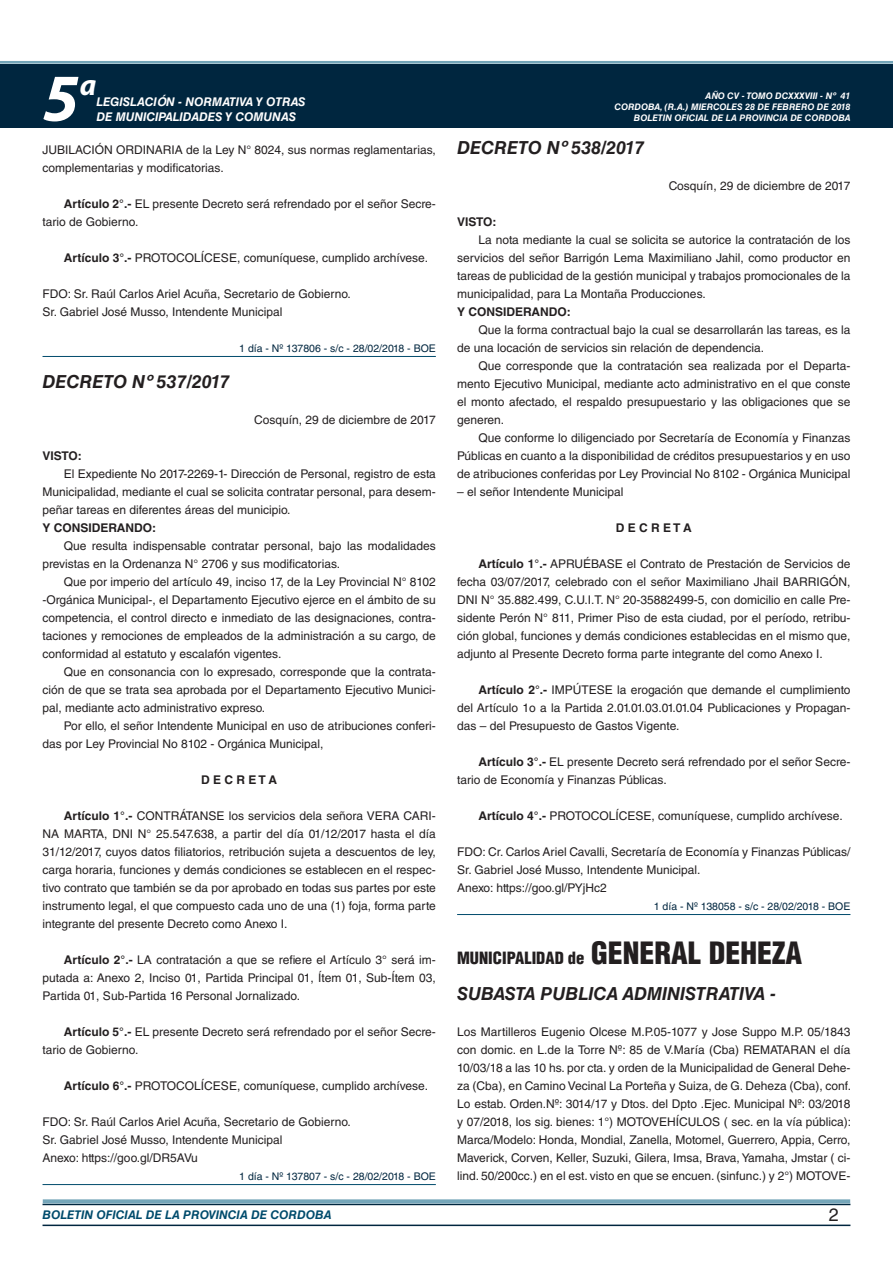
<style>
.page{position:relative;width:893px;height:1263px;background:#fff}
.page>*{position:absolute;margin:0;border:0;box-sizing:border-box;transform-origin:0 0}
.t1{font:italic 700 67.5px "Myriad Pro";color:#fff}
.TEXTO_BASE{font:900 condensed 30px "Helvetica LT Std";color:#231f20}
.t2{font:italic 700 30px "Myriad Pro";color:#fff}
.DOC__N{font:italic 700 18px "Helvetica LT Std";color:#231f20}
.t3{font:18px "Helvetica LT Std";color:#231f20}
.TEXTO_BASE-2{font:900 condensed 16.5px "Helvetica LT Std";color:#231f20}
.TEXTO_BASE-3{font:12px/18px "Helvetica LT Std";color:#231f20;text-align:justify}
.FECHA{font:12px "Helvetica LT Std";color:#231f20}
.t4{font:italic 700 12px "Helvetica LT Std";color:#fff}
.TEXTO_BASE-4{font:700 12px "Helvetica LT Std";color:#231f20}
.t5{font:italic 700 12px "Helvetica LT Std";color:#004b6c}
.RESUELVE{font:700 12px "Helvetica LT Std";color:#231f20}
.FECHA_DE_PUBLICACIÓN{font:10.5px "Helvetica LT Std";color:#00263f}
.t6{font:italic 700 9px/10.8px "Helvetica LT Std";color:#fff;text-align:right}
.s1{font-weight:700}
</style>
<div class="page">
<div style="left:0;top:61px;width:893px;height:6px;background:#fff;opacity:.75"></div>
<div style="left:0;top:64px;width:893px;height:64px;background:#00263f"></div>
<hr style="left:43px;top:1224px;width:807px;height:2px;background:#00263f">
<div style="left:42px;top:1198px;width:809px;height:8px;background:#fff;opacity:.75"></div>
<hr style="left:43px;top:356px;width:393px;height:1px;background:#004b6c">
<hr style="left:43px;top:1184px;width:393px;height:1px;background:#004b6c">
<hr style="left:457px;top:914px;width:393px;height:1px;background:#004b6c">
<h1 class="t1" style="left:43px;top:54px;width:38px">5</h1>
<h2 class="t2" style="left:80px;top:66px;width:18px">a</h2>
<p class="t4" style="left:96px;top:95px;width:211px">LEGISLACIÓN - NORMATIVA Y OTRAS</p>
<p class="t4" style="left:96px;top:109px;width:201px">DE MUNICIPALIDADES Y COMUNAS</p>
<p class="TEXTO_BASE-3" style="left:43px;top:141px;width:395px">JUBILACIÓN ORDINARIA de la Ley N° 8024, sus normas reglamentarias, complementarias y modificatorias.</p>
<p class="TEXTO_BASE-3" style="left:43px;top:195px;width:395px;text-indent:21px"><span class="s1">Artículo 2°.-</span> EL presente Decreto será refrendado por el señor Secre&shy;tario de Gobierno.</p>
<p class="TEXTO_BASE-3" style="left:64px;top:249px;width:366px"><span class="s1">Artículo 3°.-</span> PROTOCOLÍCESE, comuníquese, cumplido archívese.</p>
<p class="TEXTO_BASE-3" style="left:43px;top:285px;width:310px">FDO: Sr. Raúl Carlos Ariel Acuña, Secretario de Gobierno.</p>
<p class="TEXTO_BASE-3" style="left:43px;top:303px;width:241px">Sr. Gabriel José Musso, Intendente Municipal</p>
<p class="FECHA_DE_PUBLICACIÓN" style="left:239px;top:342px;width:198px">1 día - Nº 137806 - s/c - 28/02/2018 - BOE</p>
<p class="DOC__N" style="left:43px;top:370px;width:189px">DECRETO Nº 537/2017</p>
<p class="FECHA" style="left:254px;top:413px;width:183px">Cosquín, 29 de diciembre de 2017</p>
<p class="TEXTO_BASE-4" style="left:43px;top:448px;width:41px">VISTO:</p>
<p class="TEXTO_BASE-3" style="left:43px;top:465px;width:395px;text-indent:21px">El Expediente No 2017-2269-1- Dirección de Personal, registro de esta Municipalidad, mediante el cual se solicita contratar personal, para desem&shy;peñar tareas en diferentes áreas del municipio.</p>
<p class="TEXTO_BASE-4" style="left:43px;top:520px;width:115px">Y CONSIDERANDO:</p>
<p class="TEXTO_BASE-3" style="left:43px;top:537px;width:395px;text-indent:21px">Que resulta indispensable contratar personal, bajo las modalidades previstas en la Ordenanza N° 2706 y sus modificatorias.</p>
<p class="TEXTO_BASE-3" style="left:43px;top:573px;width:395px;text-indent:21px">Que por imperio del artículo 49, inciso 17, de la Ley Provincial N° 8102 -Orgánica Municipal-, el Departamento Ejecutivo ejerce en el ámbito de su competencia, el control directo e inmediato de las designaciones, contra&shy;taciones y remociones de empleados de la administración a su cargo, de conformidad al estatuto y escalafón vigentes.</p>
<p class="TEXTO_BASE-3" style="left:43px;top:663px;width:395px;text-indent:21px">Que en consonancia con lo expresado, corresponde que la contrata&shy;ción de que se trata sea aprobada por el Departamento Ejecutivo Munici&shy;pal, mediante acto administrativo expreso.</p>
<p class="TEXTO_BASE-3" style="left:43px;top:717px;width:395px;text-indent:21px">Por ello, el señor Intendente Municipal en uso de atribuciones conferi&shy;das por Ley Provincial No 8102 - Orgánica Municipal,</p>
<p class="RESUELVE" style="left:201px;top:772px;width:78px">D E C R E T A</p>
<p class="TEXTO_BASE-3" style="left:43px;top:807px;width:395px;text-indent:21px"><span class="s1">Artículo 1°.-</span> CONTRÁTANSE los servicios dela señora VERA CARI-NA MARTA, DNI N° 25.547.638, a partir del día 01/12/2017 hasta el día 31/12/2017, cuyos datos filiatorios, retribución sujeta a descuentos de ley, carga horaria, funciones y demás condiciones se establecen en el respec&shy;tivo contrato que también se da por aprobado en todas sus partes por este instrumento legal, el que compuesto cada uno de una (1) foja, forma parte integrante del presente Decreto como Anexo I.</p>
<p class="TEXTO_BASE-3" style="left:43px;top:951px;width:395px;text-indent:21px"><span class="s1">Artículo 2°.-</span> LA contratación a que se refiere el Artículo 3° será im&shy;putada a: Anexo 2, Inciso 01, Partida Principal 01, Ítem 01, Sub-Ítem 03, Partida 01, Sub-Partida 16 Personal Jornalizado.</p>
<p class="TEXTO_BASE-3" style="left:43px;top:1023px;width:395px;text-indent:21px"><span class="s1">Artículo 5°.-</span> EL presente Decreto será refrendado por el señor Secre&shy;tario de Gobierno.</p>
<p class="TEXTO_BASE-3" style="left:64px;top:1077px;width:366px"><span class="s1">Artículo 6°.-</span> PROTOCOLÍCESE, comuníquese, cumplido archívese.</p>
<p class="TEXTO_BASE-3" style="left:43px;top:1113px;width:310px">FDO: Sr. Raúl Carlos Ariel Acuña, Secretario de Gobierno.</p>
<p class="TEXTO_BASE-3" style="left:43px;top:1131px;width:241px">Sr. Gabriel José Musso, Intendente Municipal</p>
<p class="TEXTO_BASE-3" style="left:43px;top:1149px;width:157px">Anexo: https://goo.gl/DR5AVu</p>
<p class="FECHA_DE_PUBLICACIÓN" style="left:239px;top:1170px;width:198px">1 día - Nº 137807 - s/c - 28/02/2018 - BOE</p>
<p class="t6" style="left:615px;top:91px;width:237px">AÑO CV - TOMO DCXXXVIII - Nº 41<br>CORDOBA, (R.A.) MIERCOLES 28 DE FEBRERO DE 2018<br>BOLETIN OFICIAL DE LA PROVINCIA DE CORDOBA</p>
<p class="DOC__N" style="left:457px;top:136px;width:189px">DECRETO Nº 538/2017</p>
<p class="FECHA" style="left:669px;top:179px;width:183px">Cosquín, 29 de diciembre de 2017</p>
<p class="TEXTO_BASE-4" style="left:457px;top:214px;width:41px">VISTO:</p>
<p class="TEXTO_BASE-3" style="left:457px;top:231px;width:395px;text-indent:21px">La nota mediante la cual se solicita se autorice la contratación de los servicios del señor Barrigón Lema Maximiliano Jahil, como productor en tareas de publicidad de la gestión municipal y trabajos promocionales de la municipalidad, para La Montaña Producciones.</p>
<p class="TEXTO_BASE-4" style="left:457px;top:304px;width:115px">Y CONSIDERANDO:</p>
<p class="TEXTO_BASE-3" style="left:457px;top:321px;width:395px;text-indent:21px">Que la forma contractual bajo la cual se desarrollarán las tareas, es la de una locación de servicios sin relación de dependencia.</p>
<p class="TEXTO_BASE-3" style="left:457px;top:357px;width:395px;text-indent:21px">Que corresponde que la contratación sea realizada por el Departa&shy;mento Ejecutivo Municipal, mediante acto administrativo en el que conste el monto afectado, el respaldo presupuestario y las obligaciones que se generen.</p>
<p class="TEXTO_BASE-3" style="left:457px;top:429px;width:395px;text-indent:21px">Que conforme lo diligenciado por Secretaría de Economía y Finanzas Públicas en cuanto a la disponibilidad de créditos presupuestarios y en uso de atribuciones conferidas por Ley Provincial No 8102 - Orgánica Municipal</p>
<p class="TEXTO_BASE-3" style="left:457px;top:483px;width:168px">– el señor Intendente Municipal</p>
<p class="RESUELVE" style="left:616px;top:520px;width:78px">D E C R E T A</p>
<p class="TEXTO_BASE-3" style="left:457px;top:555px;width:395px;text-indent:21px"><span class="s1">Artículo 1°.-</span> APRUÉBASE el Contrato de Prestación de Servicios de fecha 03/07/2017, celebrado con el señor Maximiliano Jhail BARRIGÓN, DNI N° 35.882.499, C.U.I.T. N° 20-35882499-5, con domicilio en calle Pre&shy;sidente Perón N° 811, Primer Piso de esta ciudad, por el período, retribu&shy;ción global, funciones y demás condiciones establecidas en el mismo que, adjunto al Presente Decreto forma parte integrante del como Anexo I.</p>
<p class="TEXTO_BASE-3" style="left:457px;top:681px;width:395px;text-indent:21px"><span class="s1">Artículo 2°.-</span> IMPÚTESE la erogación que demande el cumplimiento del Artículo 1o a la Partida 2.01.01.03.01.01.04 Publicaciones y Propagan&shy;das – del Presupuesto de Gastos Vigente.</p>
<p class="TEXTO_BASE-3" style="left:457px;top:753px;width:395px;text-indent:21px"><span class="s1">Artículo 3°.-</span> EL presente Decreto será refrendado por el señor Secre&shy;tario de Economía y Finanzas Públicas.</p>
<p class="TEXTO_BASE-3" style="left:478px;top:807px;width:366px"><span class="s1">Artículo 4°.-</span> PROTOCOLÍCESE, comuníquese, cumplido archívese.</p>
<p class="TEXTO_BASE-3" style="left:457px;top:843px;width:395px">FDO: Cr. Carlos Ariel Cavalli, Secretaría de Economía y Finanzas Públicas/</p>
<p class="TEXTO_BASE-3" style="left:457px;top:861px;width:245px">Sr. Gabriel José Musso, Intendente Municipal.</p>
<p class="TEXTO_BASE-3" style="left:457px;top:879px;width:151px">Anexo: https://goo.gl/PYjHc2</p>
<p class="FECHA_DE_PUBLICACIÓN" style="left:654px;top:900px;width:198px">1 día - Nº 138058 - s/c - 28/02/2018 - BOE</p>
<p class="TEXTO_BASE-2" style="left:457px;top:947px;width:129px">MUNICIPALIDAD de</p>
<p class="TEXTO_BASE" style="left:591px;top:934px;width:212px">GENERAL DEHEZA</p>
<p class="DOC__N" style="left:457px;top:982px;width:320px">SUBASTA PUBLICA ADMINISTRATIVA -</p>
<p class="TEXTO_BASE-3" style="left:457px;top:1023px;width:396px">Los Martilleros Eugenio Olcese M.P.05-1077 y Jose Suppo M.P. 05/1843 con domic. en L.de la Torre Nº: 85 de V.María (Cba) REMATARAN el día 10/03/18 a las 10 hs. por cta. y orden de la Municipalidad de General Dehe&shy;za (Cba), en Camino Vecinal La Porteña y Suiza, de G. Deheza (Cba), conf.<br>Lo estab. Orden.Nº: 3014/17 y Dtos. del Dpto .Ejec. Municipal Nº: 03/2018 y 07/2018, los sig. bienes: 1°) MOTOVEHÍCULOS ( sec. en la vía pública):<br>Marca/Modelo: Honda, Mondial, Zanella, Motomel, Guerrero, Appia, Cerro, Maverick, Corven, Keller, Suzuki, Gilera, Imsa, Brava, Yamaha, Jmstar ( ci&shy;lind. 50/200cc.) en el est. visto en que se encuen. (sinfunc.) y 2°) MOTOVE-</p>
<p class="t5" style="left:43px;top:1208px;width:290px">BOLETIN OFICIAL DE LA PROVINCIA DE CORDOBA</p>
<p class="t3" style="left:829px;top:1204px;width:12px">2</p>
</div>
